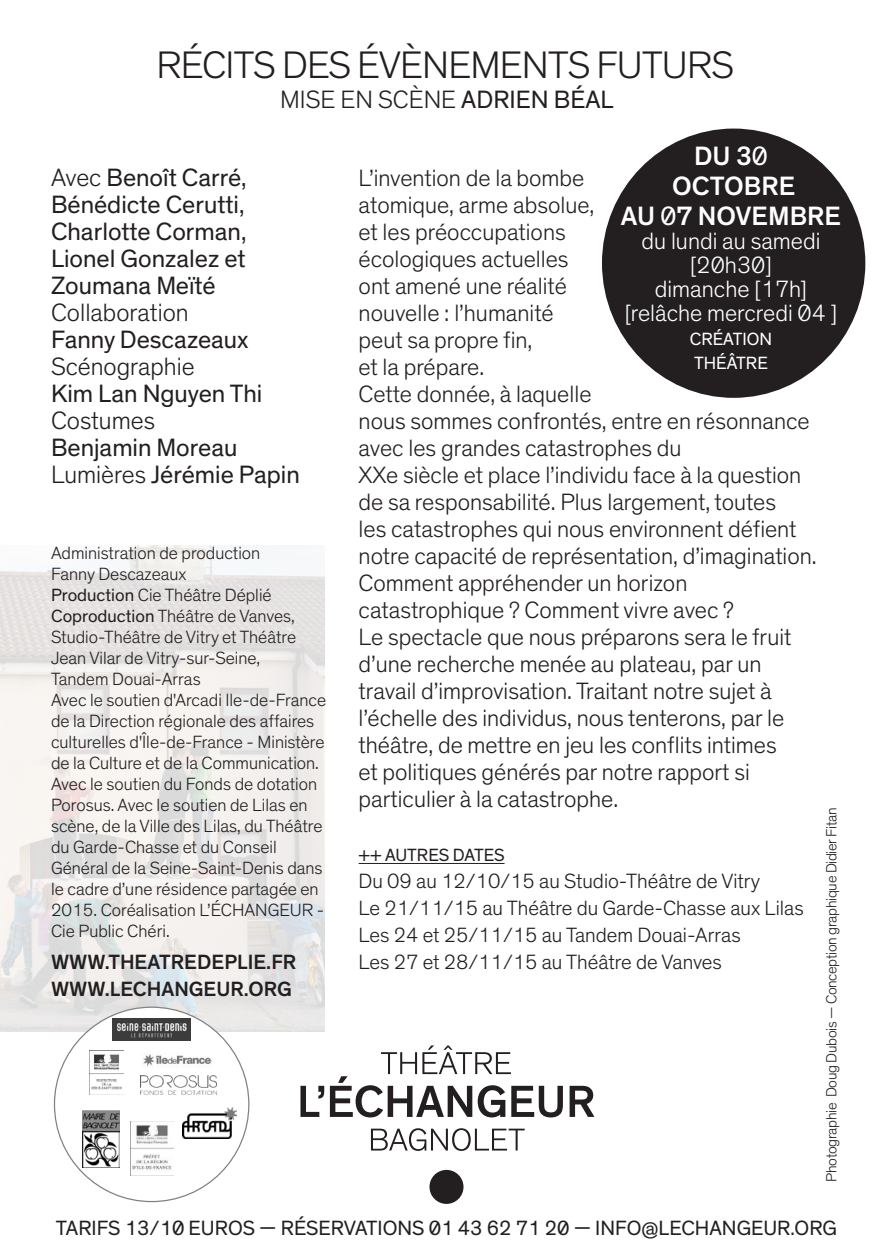
<style>
.page{position:relative;width:893px;height:1259px;background:#fff}
.page>*{position:absolute;margin:0;border:0;box-sizing:border-box;transform-origin:0 0}
.TITRE_OK{font:300 39px "Theinhardt";letter-spacing:-.02em;color:#231f20}
.DATE_OK{font:500 27px "Theinhardt";color:#fff}
.TECHNIQUE_OK{font:25.5px "Theinhardt";color:#231f20}
.TECHNIQUE_OK-2{font:300 25.5px "Theinhardt";color:#231f20}
.TEXTE_COURANT_OK{font:300 24px/27px "Theinhardt";color:#231f20}
.DATE_OK-2{font:300 24px/24px "Theinhardt";color:#fff;text-align:center}
.TEXTE_COURANT_OK-2{font:300 21px "Theinhardt";color:#231f20}
.TECHNIQUE_OK-3{font:21px "Theinhardt";color:#231f20}
.TEXTE_COURANT_OK-3{font:500 21px "Theinhardt";color:#231f20}
.CRÉDITS{font:300 18px/21px "Theinhardt";color:#231f20}
.DATE_OK-3{font:18px "Theinhardt";color:#fff}
.TEXTE_COURANT_OK-4{font:18px "Theinhardt";letter-spacing:-.015em;color:#231f20}
.CRÉDITS-2{font:300 15px "Theinhardt";letter-spacing:-.02em;color:#231f20}
.s1{font-weight:400}
.s2{font-weight:300}
</style>
<div class="page">
<hr style="left:359px;top:863px;width:146px;height:1px;background:#231f20">
<img style="left:0;top:545px;width:325px;height:486px">
<div style="left:429px;top:1170px;width:34px;height:34px;background:#231f20;border-radius:50%"></div>
<svg style="left:371px;top:1128px;width:154px;height:23px"></svg>
<svg style="left:300px;top:1045px;width:294px;height:72px"></svg>
<div style="left:602px;top:129px;width:263px;height:269px;background:#231f20;border-radius:50%"></div>
<div style="left:54px;top:1007px;width:195px;height:194px;background:#fff;border-radius:50%"></div>
<img style="left:113px;top:1018px;width:78px;height:22px">
<img style="left:130px;top:1121px;width:43px;height:54px">
<img style="left:83px;top:1110px;width:36px;height:57px">
<img style="left:89px;top:1050px;width:35px;height:44px">
<img style="left:143px;top:1054px;width:68px;height:12px">
<img style="left:182px;top:1107px;width:55px;height:31px">
<img style="left:141px;top:1075px;width:76px;height:19px">
<p class="TITRE_OK" style="left:156px;top:42px;width:579px">RÉCITS DES ÉVÈNEMENTS FUTURS</p>
<p class="TECHNIQUE_OK-2" style="left:280px;top:85px;width:335px">MISE EN SCÈNE <span class="s1">ADRIEN BÉAL</span></p>
<p class="TECHNIQUE_OK" style="left:51px;top:163px;width:197px"><span class="s2">Avec</span> Benoît Carré,</p>
<p class="TECHNIQUE_OK" style="left:51px;top:190px;width:195px">Bénédicte Cerutti,</p>
<p class="TECHNIQUE_OK" style="left:51px;top:217px;width:197px">Charlotte Corman,</p>
<p class="TECHNIQUE_OK" style="left:51px;top:244px;width:196px">Lionel Gonzalez et</p>
<p class="TECHNIQUE_OK" style="left:51px;top:271px;width:166px">Zoumana Meïté</p>
<p class="TECHNIQUE_OK-2" style="left:51px;top:298px;width:139px">Collaboration</p>
<p class="TECHNIQUE_OK" style="left:51px;top:325px;width:199px">Fanny Descazeaux</p>
<p class="TECHNIQUE_OK-2" style="left:51px;top:352px;width:145px">Scénographie</p>
<p class="TECHNIQUE_OK" style="left:51px;top:379px;width:213px">Kim Lan Nguyen Thi</p>
<p class="TECHNIQUE_OK-2" style="left:51px;top:406px;width:106px">Costumes</p>
<p class="TECHNIQUE_OK" style="left:51px;top:433px;width:188px">Benjamin Moreau</p>
<p class="TECHNIQUE_OK" style="left:51px;top:460px;width:250px"><span class="s2">Lumières</span> Jérémie Papin</p>
<p class="CRÉDITS" style="left:51px;top:542px;width:211px">Administration de production</p>
<p class="CRÉDITS" style="left:51px;top:563px;width:137px">Fanny Descazeaux</p>
<p class="CRÉDITS" style="left:51px;top:584px;width:222px"><span class="s1">Production</span> Cie Théâtre Déplié</p>
<p class="CRÉDITS" style="left:51px;top:605px;width:245px"><span class="s1">Coproduction</span> Théâtre de Vanves,</p>
<p class="CRÉDITS" style="left:51px;top:626px;width:247px">Studio-Théâtre de Vitry et Théâtre</p>
<p class="CRÉDITS" style="left:51px;top:647px;width:211px">Jean Vilar de Vitry-sur-Seine,</p>
<p class="CRÉDITS" style="left:51px;top:668px;width:151px">Tandem Douai-Arras</p>
<p class="CRÉDITS" style="left:51px;top:689px;width:277px">Avec le soutien d'Arcadi Ile-de-France</p>
<p class="CRÉDITS" style="left:51px;top:710px;width:275px">de la Direction régionale des affaires culturelles d'Île-de-France - Ministère</p>
<p class="CRÉDITS" style="left:51px;top:752px;width:269px">de la Culture et de la Communication.</p>
<p class="CRÉDITS" style="left:51px;top:773px;width:268px">Avec le soutien du Fonds de dotation</p>
<p class="CRÉDITS" style="left:51px;top:794px;width:258px">Porosus. Avec le soutien de Lilas en</p>
<p class="CRÉDITS" style="left:51px;top:815px;width:273px">scène, de la Ville des Lilas, du Théâtre</p>
<p class="CRÉDITS" style="left:51px;top:836px;width:227px">du Garde-Chasse et du Conseil</p>
<p class="CRÉDITS" style="left:51px;top:857px;width:273px">Général de la Seine-Saint-Denis dans</p>
<p class="CRÉDITS" style="left:51px;top:878px;width:269px">le cadre d’une résidence partagée en</p>
<p class="CRÉDITS" style="left:51px;top:899px;width:275px">2015. Coréalisation L’ÉCHANGEUR -</p>
<p class="CRÉDITS" style="left:51px;top:920px;width:120px">Cie Public Chéri.</p>
<p class="TEXTE_COURANT_OK-3" style="left:51px;top:949px;width:247px">WWW.THEATREDEPLIE.FR</p>
<p class="TEXTE_COURANT_OK-3" style="left:51px;top:976px;width:242px">WWW.LECHANGEUR.ORG</p>
<p class="DATE_OK" style="left:694px;top:140px;width:75px">DU 3<span class="s1">0</span></p>
<p class="DATE_OK" style="left:672px;top:170px;width:125px">OCTOBRE</p>
<p class="DATE_OK" style="left:621px;top:200px;width:222px">AU <span class="s1">0</span>7 NOVEMBRE</p>
<p class="DATE_OK-2" style="left:641px;top:229px;width:180px">du lundi au samedi [20h30]</p>
<p class="DATE_OK-2" style="left:655px;top:277px;width:154px">dimanche [17h]</p>
<p class="DATE_OK-2" style="left:625px;top:301px;width:214px">[relâche mercredi 04 ]</p>
<p class="DATE_OK-3" style="left:690px;top:328px;width:84px">CRÉATION</p>
<p class="DATE_OK-3" style="left:694px;top:352px;width:75px">THÉÂTRE</p>
<p class="TEXTE_COURANT_OK" style="left:359px;top:165px;width:227px">L’invention de la bombe</p>
<p class="TEXTE_COURANT_OK" style="left:359px;top:192px;width:237px">atomique, arme absolue,</p>
<p class="TEXTE_COURANT_OK" style="left:359px;top:219px;width:209px">et les préoccupations</p>
<p class="TEXTE_COURANT_OK" style="left:359px;top:246px;width:211px">écologiques actuelles</p>
<p class="TEXTE_COURANT_OK" style="left:359px;top:273px;width:210px">ont amené une réalité</p>
<p class="TEXTE_COURANT_OK" style="left:359px;top:300px;width:197px">nouvelle : l’humanité peut sa propre fin,</p>
<p class="TEXTE_COURANT_OK" style="left:359px;top:354px;width:127px">et la prépare.</p>
<p class="TEXTE_COURANT_OK" style="left:359px;top:381px;width:453px">Cette donnée, à laquelle<br>nous sommes confrontés, entre en résonnance</p>
<p class="TEXTE_COURANT_OK" style="left:359px;top:435px;width:324px">avec les grandes catastrophes du</p>
<p class="TEXTE_COURANT_OK" style="left:359px;top:462px;width:444px">XXe siècle et place l’individu face à la question</p>
<p class="TEXTE_COURANT_OK" style="left:359px;top:489px;width:419px">de sa responsabilité. Plus largement, toutes</p>
<p class="TEXTE_COURANT_OK" style="left:359px;top:516px;width:439px">les catastrophes qui nous environnent défient</p>
<p class="TEXTE_COURANT_OK" style="left:359px;top:543px;width:459px">notre capacité de représentation, d’imagination.</p>
<p class="TEXTE_COURANT_OK" style="left:359px;top:570px;width:377px">Comment appréhender un horizon catastrophique ? Comment vivre avec ?</p>
<p class="TEXTE_COURANT_OK" style="left:359px;top:624px;width:434px">Le spectacle que nous préparons sera le fruit</p>
<p class="TEXTE_COURANT_OK" style="left:359px;top:651px;width:404px">d’une recherche menée au plateau, par un</p>
<p class="TEXTE_COURANT_OK" style="left:359px;top:678px;width:415px">travail d’improvisation. Traitant notre sujet à</p>
<p class="TEXTE_COURANT_OK" style="left:359px;top:705px;width:427px">l’échelle des individus, nous tenterons, par le</p>
<p class="TEXTE_COURANT_OK" style="left:359px;top:732px;width:420px">théâtre, de mettre en jeu les conflits intimes</p>
<p class="TEXTE_COURANT_OK" style="left:359px;top:759px;width:393px">et politiques générés par notre rapport si</p>
<p class="TEXTE_COURANT_OK" style="left:359px;top:786px;width:261px">particulier à la catastrophe.</p>
<p class="TEXTE_COURANT_OK-4" style="left:359px;top:844px;width:147px">++ AUTRES DATES</p>
<p class="TEXTE_COURANT_OK-2" style="left:359px;top:869px;width:403px">Du 09 au 12/10/15 au Studio-Théâtre de Vitry</p>
<p class="TEXTE_COURANT_OK-2" style="left:359px;top:896px;width:447px">Le 21/11/15 au Théâtre du Garde-Chasse aux Lilas</p>
<p class="TEXTE_COURANT_OK-2" style="left:359px;top:923px;width:384px">Les 24 et 25/11/15 au Tandem Douai-Arras</p>
<p class="TEXTE_COURANT_OK-2" style="left:359px;top:950px;width:365px">Les 27 et 28/11/15 au Théâtre de Vanves</p>
<p class="CRÉDITS-2" style="left:823px;top:1181px;width:375px;rotate:-90deg">Photographie Doug Dubois — Conception graphique Didier Fitan</p>
<p class="TECHNIQUE_OK-3" style="left:56px;top:1215px;width:783px">TARIFS 13/10 EUROS — RÉSERVATIONS 01 43 62 71 20 — INFO@LECHANGEUR.ORG</p>
</div>
